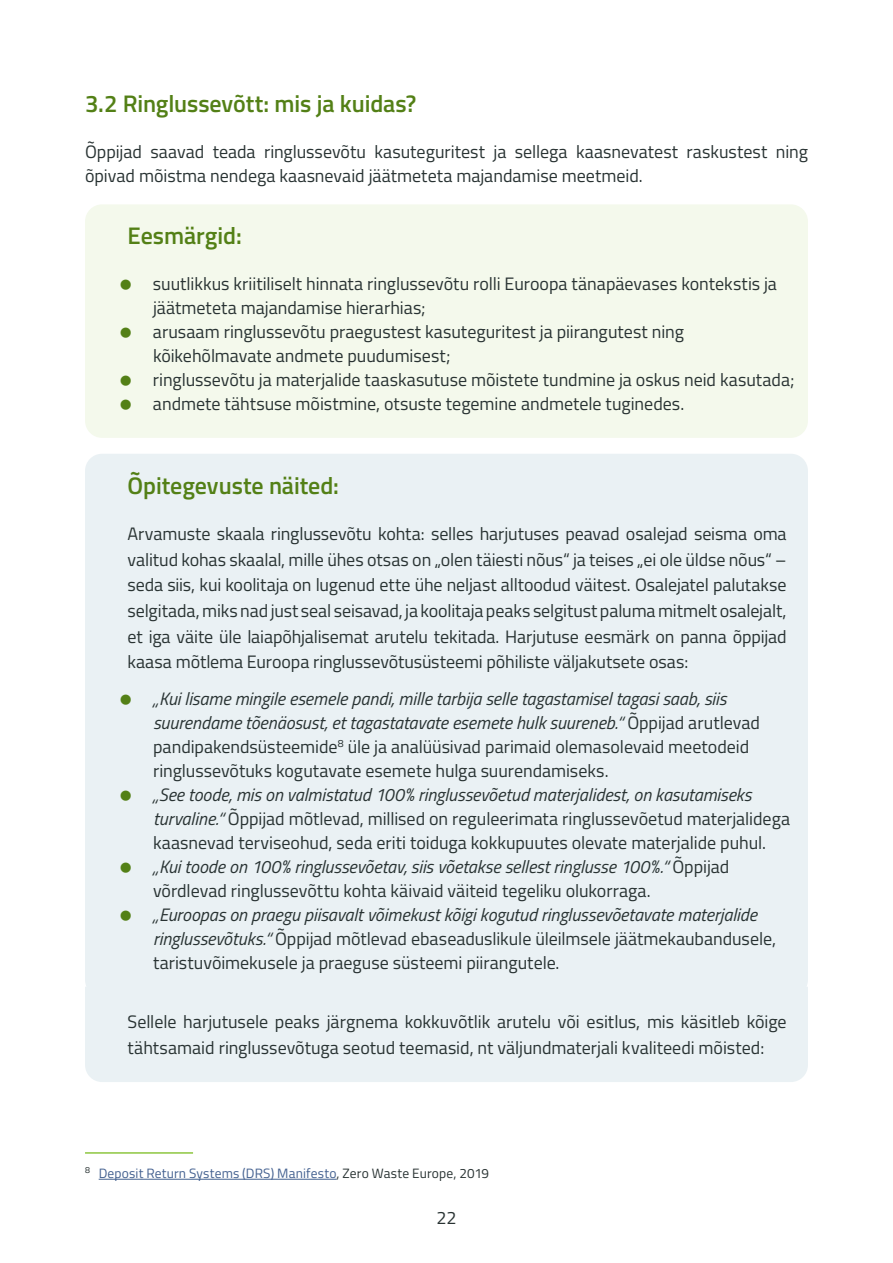
<style>
.page{position:relative;width:893px;height:1263px;background:#fff}
.page>*{position:absolute;margin:0;border:0;box-sizing:border-box;transform-origin:0 0}
.t1{font:600 24px "Titillium Web";letter-spacing:-.005em;color:#538016}
.t2{font:18px/24px "Titillium Web";letter-spacing:-.005em;color:#293333}
.t3{font:13.5px "Titillium Web";letter-spacing:.015em;color:#446190}
.s1{font-style:italic}
.s2{color:#293333}
</style>
<div class="page">
<div style="left:85px;top:204px;width:723px;height:52px;background:#f4f9ec"></div>
<div style="left:85px;top:256px;width:723px;height:48px;background:#f4f9ec"></div>
<div style="left:85px;top:304px;width:723px;height:48px;background:#f4f9ec"></div>
<div style="left:85px;top:352px;width:723px;height:86px;background:#f4f9ec"></div>
<div style="left:85px;top:454px;width:723px;height:45px;background:#eaf1f4"></div>
<div style="left:85px;top:499px;width:723px;height:186px;background:#eaf1f4"></div>
<div style="left:85px;top:672px;width:723px;height:133px;background:#eaf1f4;border-radius:17px"></div>
<div style="left:85px;top:768px;width:723px;height:109px;background:#eaf1f4;border-radius:17px"></div>
<div style="left:85px;top:840px;width:723px;height:85px;background:#eaf1f4;border-radius:17px"></div>
<div style="left:85px;top:888px;width:723px;height:109px;background:#eaf1f4;border-radius:17px"></div>
<div style="left:85px;top:987px;width:723px;height:95px;background:#eaf1f4"></div>
<hr style="left:85px;top:1152px;width:108px;height:2px;background:#8dc63f">
<hr style="left:99px;top:1179px;width:238px;height:1px;background:#446190">
<h1 class="t1" style="left:85px;top:86px;width:333px">3.2 Ringlussevõtt: mis ja kuidas?</h1>
<p class="t2" style="left:85px;top:138px;width:724px">Õppijad saavad teada ringlussevõtu kasuteguritest ja sellega kaasnevatest raskustest ning õpivad mõistma nendega kaasnevaid jäätmeteta majandamise meetmeid.</p>
<h1 class="t1" style="left:128px;top:218px;width:116px">Eesmärgid:</h1>
<p class="t2" style="left:153px;top:270px;width:643px">suutlikkus kriitiliselt hinnata ringlussevõtu rolli Euroopa tänapäevases kontekstis ja jäätmeteta majandamise hierarhias;<br>arusaam ringlussevõtu praegustest kasuteguritest ja piirangutest ning kõikehõlmavate andmete puudumisest;<br>ringlussevõtu ja materjalide taaskasutuse mõistete tundmine ja oskus neid kasutada; andmete tähtsuse mõistmine, otsuste tegemine andmetele tuginedes.</p>
<h1 class="t1" style="left:128px;top:467px;width:213px">Õpitegevuste näited:</h1>
<p class="t2" style="left:128px;top:520px;width:661px;line-height:25.5px;text-align:justify">Arvamuste skaala ringlussevõtu kohta: selles harjutuses peavad osalejad seisma oma valitud kohas skaalal, mille ühes otsas on „olen täiesti nõus“ ja teises „ei ole üldse nõus“ – seda siis, kui koolitaja on lugenud ette ühe neljast alltoodud väitest. Osalejatel palutakse selgitada, miks nad just seal seisavad, ja koolitaja peaks selgitust paluma mitmelt osalejalt, et iga väite üle laiapõhjalisemat arutelu tekitada. Harjutuse eesmärk on panna õppijad kaasa mõtlema Euroopa ringlussevõtusüsteemi põhiliste väljakutsete osas:</p>
<p class="t2" style="left:153px;top:686px;width:609px"><span class="s1">„Kui lisame mingile esemele pandi, mille tarbija selle tagastamisel tagasi saab, siis suurendame tõenäosust, et tagastatavate esemete hulk suureneb.“</span> Õppijad arutlevad pandipakendsüsteemide<sup>8</sup> üle ja analüüsivad parimaid olemasolevaid meetodeid ringlussevõtuks kogutavate esemete hulga suurendamiseks.</p>
<p class="t2" style="left:153px;top:781px;width:639px"><span class="s1">„See toode, mis on valmistatud 100% ringlussevõetud materjalidest, on kasutamiseks turvaline.“</span> Õppijad mõtlevad, millised on reguleerimata ringlussevõetud materjalidega kaasnevad terviseohud, seda eriti toiduga kokkupuutes olevate materjalide puhul. <span class="s1">„Kui toode on 100% ringlussevõetav, siis võetakse sellest ringlusse 100%.“</span> Õppijad võrdlevad ringlussevõttu kohta käivaid väiteid tegeliku olukorraga.</p>
<p class="t2" style="left:153px;top:901px;width:625px"><span class="s1">„Euroopas on praegu piisavalt võimekust kõigi kogutud ringlussevõetavate materjalide ringlussevõtuks.“</span> Õppijad mõtlevad ebaseaduslikule üleilmsele jäätmekaubandusele, taristuvõimekusele ja praeguse süsteemi piirangutele.</p>
<p class="t2" style="left:128px;top:1008px;width:661px;line-height:25.5px">Sellele harjutusele peaks järgnema kokkuvõtlik arutelu või esitlus, mis käsitleb kõige tähtsamaid ringlussevõtuga seotud teemasid, nt väljundmaterjali kvaliteedi mõisted:</p>
<p class="t3" style="left:85px;top:1163px;width:406px"><sup>8</sup> Deposit Return Systems (DRS) Manifesto<span class="s2">, Zero Waste Europe, 2019</span></p>
<p class="t2" style="left:436px;top:1205px;width:21px">22</p>
</div>
